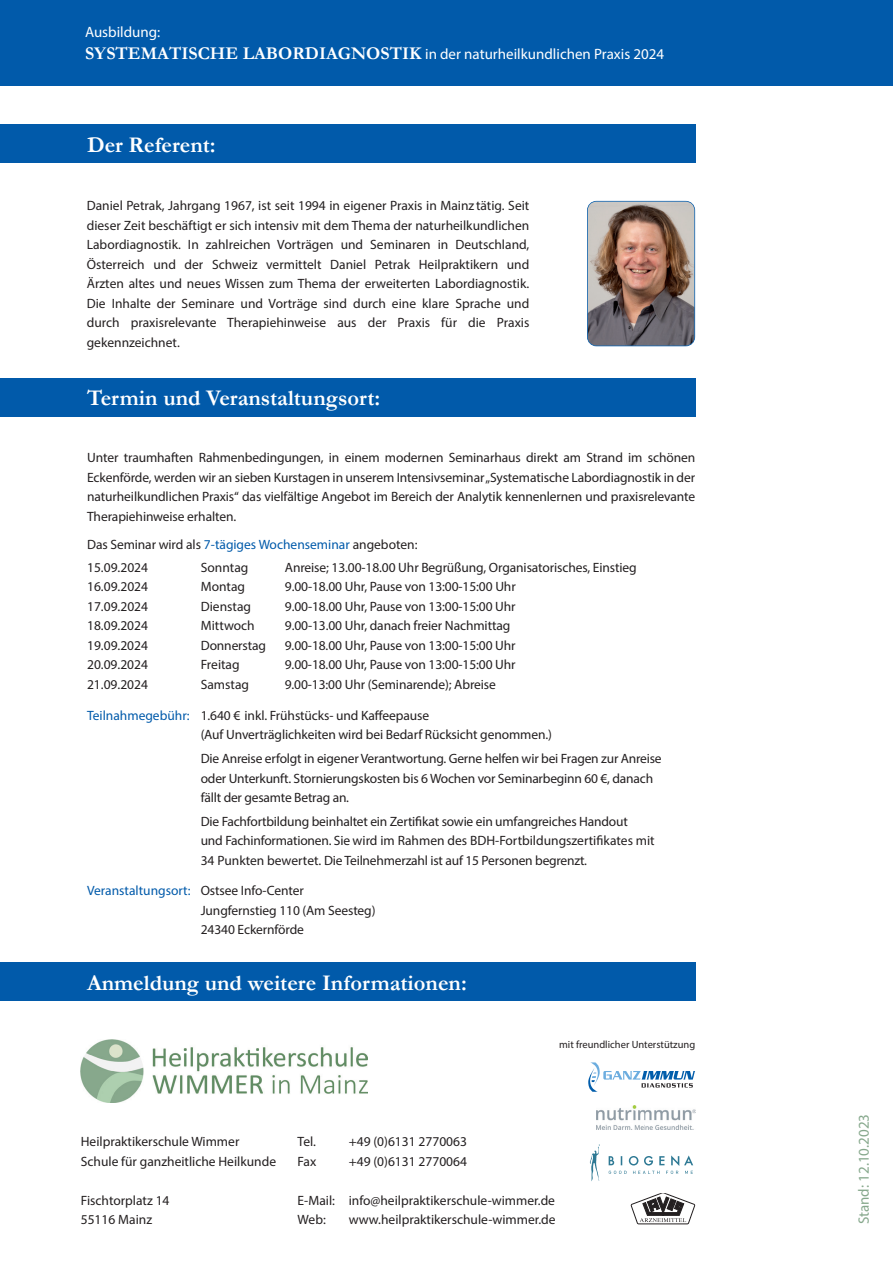
<style>
.page{position:relative;width:893px;height:1263px;background:#fff}
.page>*{position:absolute;margin:0;border:0;box-sizing:border-box;transform-origin:0 0}
.t1{font:700 22.5px "Garamond";color:#fff}
.t2{font:15px/22.5px "Myriad Pro";color:#fff}
.t3{font:15px "Myriad Pro";color:#86a88c}
.t4{font:13.5px/19.5px "Myriad Pro";letter-spacing:-.01em;color:#231f20}
.t5{font:10.5px "Myriad Pro";color:#231f20}
.s1{font-family:"Garamond";font-weight:700;font-size:18px}
.s2{color:#015aaa}
</style>
<div class="page">
<div style="left:0;top:963px;width:695px;height:38px;background:#015aaa"></div>
<div style="left:0;top:0;width:893px;height:85px;background:#015aaa"></div>
<div style="left:0;top:378px;width:695px;height:39px;background:#015aaa"></div>
<div style="left:0;top:124px;width:695px;height:39px;background:#015aaa"></div>
<img style="left:596px;top:1105px;width:99px;height:24px">
<svg style="left:588px;top:1062px;width:107px;height:30px"></svg>
<svg style="left:631px;top:1193px;width:64px;height:31px"></svg>
<svg style="left:590px;top:1144px;width:10px;height:37px"></svg>
<svg style="left:609px;top:1155px;width:84px;height:19px"></svg>
<img style="left:587px;top:201px;width:108px;height:145px">
<img style="left:81px;top:1040px;width:286px;height:63px">
<p class="t2" style="left:85px;top:20px;width:581px">Ausbildung:<br><span class="s1">SYSTEMATISCHE LABORDIAGNOSTIK</span> in der naturheilkundlichen Praxis 2024</p>
<h1 class="t1" style="left:87px;top:129px;width:130px">Der Referent:</h1>
<p class="t4" style="left:87px;top:196px;width:444px;text-align:justify">Daniel Petrak, Jahrgang 1967, ist seit 1994 in eigener Praxis in Mainz tätig. Seit dieser Zeit beschäftigt er sich intensiv mit dem Thema der naturheilkundlichen Labordiagnostik. In zahlreichen Vorträgen und Seminaren in Deutschland, Österreich und der Schweiz vermittelt Daniel Petrak Heilpraktikern und Ärzten altes und neues Wissen zum Thema der erweiterten Labordiagnostik.<br>Die Inhalte der Seminare und Vorträge sind durch eine klare Sprache und durch praxisrelevante Therapiehinweise aus der Praxis für die Praxis gekennzeichnet.</p>
<h1 class="t1" style="left:87px;top:383px;width:295px">Termin und Veranstaltungsort:</h1>
<p class="t4" style="left:87px;top:448px;width:610px;text-align:justify">Unter traumhaften Rahmenbedingungen, in einem modernen Seminarhaus direkt am Strand im schönen Eckenförde, werden wir an sieben Kurstagen in unserem Intensivseminar „Systematische Labordiagnostik in der naturheilkundlichen Praxis“ das vielfältige Angebot im Bereich der Analytik kennenlernen und praxisrelevante Therapiehinweise erhalten.</p>
<p class="t4" style="left:87px;top:532px;width:332px;line-height:23px">Das Seminar wird als <span class="s2">7-tägiges Wochenseminar</span> angeboten:<br>15.09.2024</p>
<p class="t4" style="left:201px;top:557px;width:49px">Sonntag</p>
<p class="t4" style="left:285px;top:557px;width:353px">Anreise; 13.00-18.00 Uhr Begrüßung, Organisatorisches, Einstieg</p>
<p class="t4" style="left:87px;top:577px;width:62px">16.09.2024</p>
<p class="t4" style="left:201px;top:577px;width:46px">Montag</p>
<p class="t4" style="left:285px;top:577px;width:232px">9.00-18.00 Uhr, Pause von 13:00-15:00 Uhr</p>
<p class="t4" style="left:87px;top:596px;width:62px">17.09.2024</p>
<p class="t4" style="left:201px;top:596px;width:52px">Dienstag</p>
<p class="t4" style="left:285px;top:596px;width:232px">9.00-18.00 Uhr, Pause von 13:00-15:00 Uhr</p>
<p class="t4" style="left:87px;top:615px;width:62px">18.09.2024</p>
<p class="t4" style="left:201px;top:615px;width:55px">Mittwoch</p>
<p class="t4" style="left:285px;top:615px;width:227px">9.00-13.00 Uhr, danach freier Nachmittag</p>
<p class="t4" style="left:87px;top:635px;width:62px">19.09.2024</p>
<p class="t4" style="left:201px;top:635px;width:67px">Donnerstag</p>
<p class="t4" style="left:285px;top:635px;width:232px">9.00-18.00 Uhr, Pause von 13:00-15:00 Uhr</p>
<p class="t4" style="left:87px;top:654px;width:62px">20.09.2024</p>
<p class="t4" style="left:201px;top:654px;width:40px">Freitag</p>
<p class="t4" style="left:285px;top:654px;width:232px">9.00-18.00 Uhr, Pause von 13:00-15:00 Uhr</p>
<p class="t4" style="left:87px;top:674px;width:62px">21.09.2024</p>
<p class="t4" style="left:201px;top:674px;width:50px">Samstag</p>
<p class="t4" style="left:285px;top:674px;width:213px">9.00-13:00 Uhr (Seminarende); Abreise</p>
<p class="t4" style="left:201px;top:705px;width:353px;text-indent:-114px"><span class="s2">Teilnahmegebühr:</span> 1.640 € inkl. Frühstücks- und Kaffeepause<br>(Auf Unverträglichkeiten wird bei Bedarf Rücksicht genommen.)</p>
<p class="t4" style="left:201px;top:749px;width:462px">Die Anreise erfolgt in eigener Verantwortung. Gerne helfen wir bei Fragen zur Anreise oder Unterkunft. Stornierungskosten bis 6 Wochen vor Seminarbeginn 60 €, danach fällt der gesamte Betrag an.</p>
<p class="t4" style="left:201px;top:811px;width:455px">Die Fachfortbildung beinhaltet ein Zertifikat sowie ein umfangreiches Handout<br>und Fachinformationen. Sie wird im Rahmen des BDH-Fortbildungszertifikates mit<br>34 Punkten bewertet. Die Teilnehmerzahl ist auf 15 Personen begrenzt.</p>
<p class="t4" style="left:201px;top:881px;width:176px;text-indent:-114px"><span class="s2">Veranstaltungsort:</span> Ostsee Info-Center<br>Jungfernstieg 110 (Am Seesteg)<br>24340 Eckernförde</p>
<h1 class="t1" style="left:87px;top:968px;width:381px">Anmeldung und weitere Informationen:</h1>
<p class="t5" style="left:559px;top:1037px;width:138px">mit freundlicher Unterstützung</p>
<p class="t4" style="left:81px;top:1131px;width:197px">Heilpraktikerschule Wimmer<br>Schule für ganzheitliche Heilkunde</p>
<p class="t4" style="left:81px;top:1190px;width:90px">Fischtorplatz 14<br>55116 Mainz</p>
<p class="t4" style="left:298px;top:1132px;width:20px">Tel.</p>
<p class="t4" style="left:349px;top:1132px;width:120px">+49 (0)6131 2770063</p>
<p class="t4" style="left:298px;top:1151px;width:20px">Fax</p>
<p class="t4" style="left:349px;top:1151px;width:120px">+49 (0)6131 2770064</p>
<p class="t4" style="left:298px;top:1190px;width:259px">E-Mail: info@heilpraktikerschule-wimmer.de<br>Web:</p>
<p class="t4" style="left:349px;top:1210px;width:208px">www.heilpraktikerschule-wimmer.de</p>
<p class="t3" style="left:855px;top:1224px;width:112px;rotate:-90deg">Stand: 12.10.2023</p>
</div>
